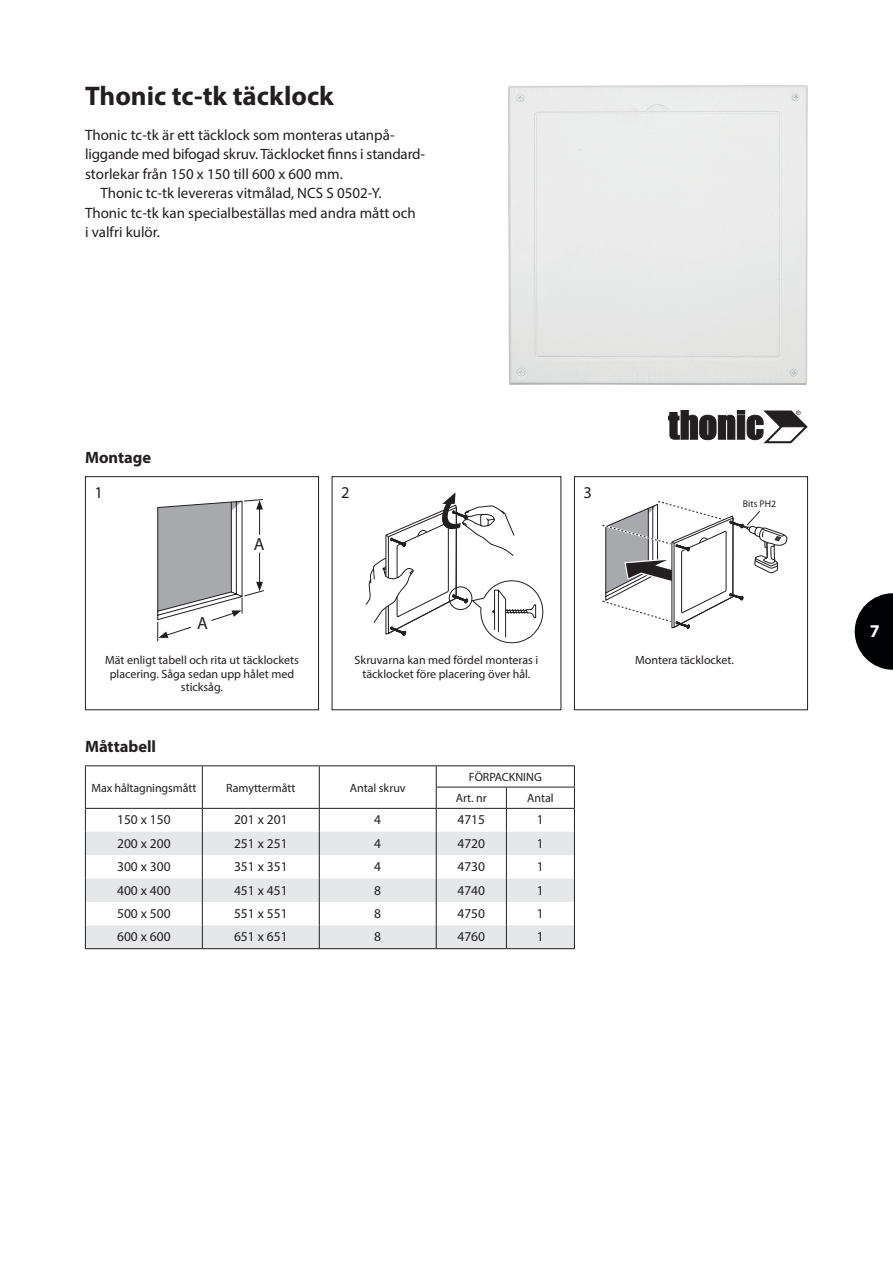
<style>
.page{position:relative;width:893px;height:1263px;background:#fff}
.page>*{position:absolute;margin:0;border:0;box-sizing:border-box;transform-origin:0 0}
.Rubrik_Bröd{font:700 27px "Myriad Pro";color:#231f20}
.t1{font:700 18px "Myriad Pro";color:#fff}
.t2{font:17.55px "Myriad Pro";color:#231f20}
.Brödtext_Katalog{font:700 16.5px "Myriad Pro";color:#231f20}
.Brödtext_Katalog-2{font:16.5px "Myriad Pro";color:#231f20}
.Rubrik_Bröd-2{font:15px "Myriad Pro";color:#231f20}
.Brödtext_Tabell{font:13.5px "Myriad Pro";color:#231f20}
.Bildtext{font:12px/13.5px "Myriad Pro";color:#231f20;text-align:center}
.Tabell_Rubrik{font:12px "Myriad Pro";color:#231f20}
.t3{font:9.75px "Myriad Pro";color:#231f20}
</style>
<div class="page">
<svg style="left:855px;top:593px;width:38px;height:77px"></svg>
<svg style="left:86px;top:832px;width:488px;height:116px;fill:#e6e7e9"></svg>
<hr style="left:319px;top:808px;width:117px;height:1px;background:#231f20">
<hr style="left:85px;top:765px;width:117px;height:1px;background:#231f20">
<hr style="left:202px;top:765px;width:117px;height:1px;background:#231f20">
<hr style="left:319px;top:765px;width:117px;height:1px;background:#231f20">
<svg style="left:85px;top:766px;width:1px;height:182px"></svg>
<hr style="left:85px;top:808px;width:117px;height:1px;background:#231f20">
<svg style="left:506px;top:788px;width:1px;height:160px"></svg>
<hr style="left:436px;top:808px;width:70px;height:1px;background:#231f20">
<hr style="left:506px;top:808px;width:69px;height:1px;background:#231f20">
<hr style="left:436px;top:765px;width:70px;height:1px;background:#231f20">
<svg style="left:436px;top:766px;width:1px;height:182px"></svg>
<hr style="left:506px;top:765px;width:69px;height:1px;background:#231f20">
<svg style="left:574px;top:766px;width:1px;height:182px"></svg>
<hr style="left:436px;top:787px;width:70px;height:1px;background:#231f20">
<hr style="left:506px;top:787px;width:69px;height:1px;background:#231f20">
<svg style="left:202px;top:766px;width:1px;height:182px"></svg>
<svg style="left:319px;top:766px;width:1px;height:182px"></svg>
<hr style="left:85px;top:948px;width:117px;height:1px;background:#231f20">
<hr style="left:202px;top:948px;width:117px;height:1px;background:#231f20">
<hr style="left:319px;top:948px;width:117px;height:1px;background:#231f20">
<hr style="left:436px;top:948px;width:70px;height:1px;background:#231f20">
<hr style="left:506px;top:948px;width:69px;height:1px;background:#231f20">
<hr style="left:202px;top:808px;width:117px;height:1px;background:#231f20">
<svg style="left:366px;top:492px;width:177px;height:151px"></svg>
<div style="left:449px;top:587px;width:23px;height:23px;border:1px solid #231f20;border-radius:50%"></div>
<svg style="left:602px;top:501px;width:185px;height:128px"></svg>
<div style="left:574px;top:476px;width:234px;height:234px;border:1px solid #231f20"></div>
<svg style="left:157px;top:499px;width:107px;height:142px"></svg>
<div style="left:85px;top:476px;width:234px;height:234px;border:1px solid #231f20"></div>
<svg style="left:668px;top:410px;width:140px;height:33px"></svg>
<img style="left:508px;top:85px;width:300px;height:300px">
<p class="Rubrik_Bröd" style="left:85px;top:79px;width:250px">Thonic tc-tk täcklock</p>
<p class="Rubrik_Bröd-2" style="left:85px;top:125px;width:311px">Thonic tc-tk är ett täcklock som monteras utanpå-</p>
<p class="Rubrik_Bröd-2" style="left:85px;top:145px;width:342px">liggande med bifogad skruv. Täcklocket finns i standard-</p>
<p class="Rubrik_Bröd-2" style="left:85px;top:164px;width:259px">storlekar från 150 x 150 till 600 x 600 mm.</p>
<p class="Rubrik_Bröd-2" style="left:100px;top:184px;width:283px">Thonic tc-tk levereras vitmålad, NCS S 0502-Y.</p>
<p class="Rubrik_Bröd-2" style="left:85px;top:203px;width:332px">Thonic tc-tk kan specialbeställas med andra mått och</p>
<p class="Rubrik_Bröd-2" style="left:85px;top:223px;width:76px">i valfri kulör.</p>
<p class="Brödtext_Katalog" style="left:85px;top:447px;width:68px">Montage</p>
<p class="Brödtext_Katalog-2" style="left:95px;top:482px;width:10px">1</p>
<p class="t2" style="left:197px;top:612px;width:12px">A</p>
<p class="t2" style="left:254px;top:533px;width:12px">A</p>
<p class="Bildtext" style="left:105px;top:653px;width:195px">Mät enligt tabell och rita ut täcklockets placering. Såga sedan upp hålet med sticksåg.</p>
<p class="Brödtext_Katalog" style="left:85px;top:736px;width:73px">Måttabell</p>
<p class="Brödtext_Katalog-2" style="left:341px;top:482px;width:10px">2</p>
<p class="Bildtext" style="left:355px;top:653px;width:185px">Skruvarna kan med fördel monteras i täcklocket före placering över hål.</p>
<p class="Tabell_Rubrik" style="left:91px;top:780px;width:106px">Max håltagningsmått</p>
<p class="Tabell_Rubrik" style="left:226px;top:780px;width:71px">Ramyttermått</p>
<p class="Tabell_Rubrik" style="left:350px;top:780px;width:57px">Antal skruv</p>
<p class="Tabell_Rubrik" style="left:469px;top:769px;width:74px">FÖRPACKNING</p>
<p class="Tabell_Rubrik" style="left:456px;top:791px;width:33px">Art. nr</p>
<p class="Tabell_Rubrik" style="left:527px;top:791px;width:28px">Antal</p>
<p class="Brödtext_Tabell" style="left:117px;top:812px;width:55px">150 x 150</p>
<p class="Brödtext_Tabell" style="left:234px;top:812px;width:55px">201 x 201</p>
<p class="Brödtext_Tabell" style="left:374px;top:812px;width:8px">4</p>
<p class="Brödtext_Tabell" style="left:457px;top:812px;width:29px">4715</p>
<p class="Brödtext_Tabell" style="left:537px;top:812px;width:8px">1</p>
<p class="Brödtext_Tabell" style="left:117px;top:835px;width:55px">200 x 200</p>
<p class="Brödtext_Tabell" style="left:234px;top:835px;width:55px">251 x 251</p>
<p class="Brödtext_Tabell" style="left:374px;top:835px;width:8px">4</p>
<p class="Brödtext_Tabell" style="left:457px;top:835px;width:29px">4720</p>
<p class="Brödtext_Tabell" style="left:537px;top:835px;width:8px">1</p>
<p class="Brödtext_Tabell" style="left:117px;top:858px;width:55px">300 x 300</p>
<p class="Brödtext_Tabell" style="left:234px;top:858px;width:55px">351 x 351</p>
<p class="Brödtext_Tabell" style="left:374px;top:858px;width:8px">4</p>
<p class="Brödtext_Tabell" style="left:457px;top:858px;width:29px">4730</p>
<p class="Brödtext_Tabell" style="left:537px;top:858px;width:8px">1</p>
<p class="Brödtext_Tabell" style="left:117px;top:882px;width:55px">400 x 400</p>
<p class="Brödtext_Tabell" style="left:234px;top:882px;width:55px">451 x 451</p>
<p class="Brödtext_Tabell" style="left:374px;top:882px;width:8px">8</p>
<p class="Brödtext_Tabell" style="left:457px;top:882px;width:29px">4740</p>
<p class="Brödtext_Tabell" style="left:537px;top:882px;width:8px">1</p>
<p class="Brödtext_Tabell" style="left:117px;top:905px;width:55px">500 x 500</p>
<p class="Brödtext_Tabell" style="left:234px;top:905px;width:55px">551 x 551</p>
<p class="Brödtext_Tabell" style="left:374px;top:905px;width:8px">8</p>
<p class="Brödtext_Tabell" style="left:457px;top:905px;width:29px">4750</p>
<p class="Brödtext_Tabell" style="left:537px;top:905px;width:8px">1</p>
<p class="Brödtext_Tabell" style="left:117px;top:928px;width:55px">600 x 600</p>
<p class="Brödtext_Tabell" style="left:234px;top:928px;width:55px">651 x 651</p>
<p class="Brödtext_Tabell" style="left:374px;top:928px;width:8px">8</p>
<p class="Brödtext_Tabell" style="left:457px;top:928px;width:29px">4760</p>
<p class="Brödtext_Tabell" style="left:537px;top:928px;width:8px">1</p>
<p class="Brödtext_Katalog-2" style="left:584px;top:482px;width:10px">3</p>
<p class="t3" style="left:743px;top:498px;width:35px">Bits PH2</p>
<p class="Bildtext" style="left:635px;top:653px;width:100px">Montera täcklocket.</p>
<p class="t1" style="left:870px;top:619px;width:11px">9</p>
<p class="t1" style="left:870px;top:619px;width:11px">7</p>
</div>
